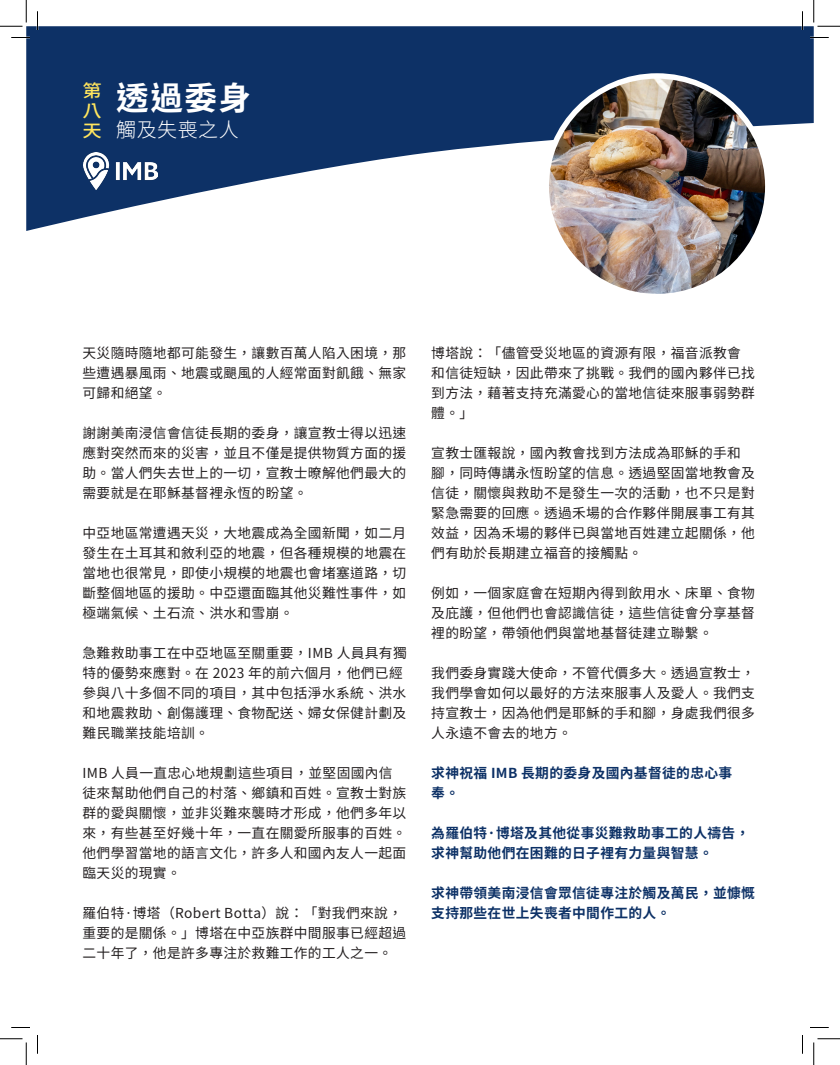
<style>
.page{position:relative;width:840px;height:1065px;background:#fff}
.page>*{position:absolute;margin:0;border:0;box-sizing:border-box;transform-origin:0 0}
.t1{font:700 32.5px "Noto Sans CJ Ktc";color:#fff}
.t2{font:300 20px "Noto Sans CJ Ktc";letter-spacing:.025em;color:#fff}
.t3{font:500 17.38px/20px "Noto Sans CJ Ktc";color:#ffe55e;scale:1.11 1}
.t4{font:13.75px/20px "Noto Sans CJ Ktc";letter-spacing:.025em;color:#231f20;text-align:justify}
.t5{font:700 13.75px/20px "Noto Sans CJ Ktc";letter-spacing:.025em;color:#0d3166}
</style>
<div class="page">
<svg style="left:26px;top:26px;width:788px;height:205px;fill:#0d3166"></svg>
<img style="left:83px;top:152px;width:75px;height:38px">
<img style="left:546px;top:76px;width:222px;height:217px">
<div style="left:544px;top:73px;width:227px;height:226px;border:5px solid #fff;border-radius:50%"></div>
<svg style="left:11px;top:37px;width:19px;height:1px"></svg>
<svg style="left:810px;top:37px;width:19px;height:1px"></svg>
<svg style="left:11px;top:1027px;width:19px;height:1px"></svg>
<svg style="left:810px;top:1027px;width:19px;height:1px"></svg>
<svg style="left:37px;top:11px;width:1px;height:19px"></svg>
<svg style="left:37px;top:1035px;width:1px;height:19px"></svg>
<svg style="left:802px;top:11px;width:1px;height:19px"></svg>
<svg style="left:802px;top:1035px;width:1px;height:19px"></svg>
<svg style="left:0;top:0;width:27px;height:27px"></svg>
<svg style="left:0;top:1039px;width:27px;height:26px"></svg>
<svg style="left:814px;top:0;width:26px;height:27px"></svg>
<svg style="left:814px;top:1039px;width:26px;height:26px"></svg>
<p class="t3" style="left:82px;top:81px;width:19px">第八</p>
<p class="t1" style="left:116px;top:80px;width:136px">透過委身</p>
<p class="t3" style="left:82px;top:121px;width:19px">天</p>
<p class="t2" style="left:116px;top:118px;width:124px">觸及失喪之人</p>
<p class="t4" style="left:82px;top:343px;width:325px">天災隨時隨地都可能發生，讓數百萬人陷入困境，那些遭遇暴風雨、地震或颶風的人經常面對飢餓、無家可歸和絕望。</p>
<p class="t4" style="left:82px;top:423px;width:325px">謝謝美南浸信會信徒長期的委身，讓宣教士得以迅速應對突然而來的災害，並且不僅是提供物質方面的援助。當人們失去世上的一切，宣教士暸解他們最大的需要就是在耶穌基督裡永恆的盼望。</p>
<p class="t4" style="left:82px;top:523px;width:325px">中亞地區常遭遇天災，大地震成為全國新聞，如二月發生在土耳其和敘利亞的地震，但各種規模的地震在當地也很常見，即使小規模的地震也會堵塞道路，切斷整個地區的援助。中亞還面臨其他災難性事件，如極端氣候、土石流、洪水和雪崩。</p>
<p class="t4" style="left:82px;top:643px;width:326px;text-align:left">急難救助事工在中亞地區至關重要，IMB 人員具有獨特的優勢來應對。在 2023 年的前六個月，他們已經參與八十多個不同的項目，其中包括淨水系統、洪水和地震救助、創傷護理、食物配送、婦女保健計劃及難民職業技能培訓。</p>
<p class="t4" style="left:82px;top:763px;width:325px;text-align:left">IMB 人員一直忠心地規劃這些項目，並堅固國內信徒來幫助他們自己的村落、鄉鎮和百姓。宣教士對族群的愛與關懷，並非災難來襲時才形成，他們多年以來，有些甚至好幾十年，一直在關愛所服事的百姓。他們學習當地的語言文化，許多人和國內友人一起面臨天災的現實。</p>
<p class="t4" style="left:82px;top:903px;width:325px;text-align:left">羅伯特·博塔（Robert Botta）說：「對我們來說，重要的是關係。」博塔在中亞族群中間服事已經超過二十年了，他是許多專注於救難工作的工人之一。</p>
<p class="t4" style="left:431px;top:343px;width:325px;text-align:left">博塔說：「儘管受災地區的資源有限，福音派教會和信徒短缺，因此帶來了挑戰。我們的國內夥伴已找到方法，藉著支持充滿愛心的當地信徒來服事弱勢群體。」</p>
<p class="t4" style="left:431px;top:443px;width:325px;text-align:left">宣教士匯報說，國內教會找到方法成為耶穌的手和腳，同時傳講永恆盼望的信息。透過堅固當地教會及信徒，關懷與救助不是發生一次的活動，也不只是對緊急需要的回應。透過禾場的合作夥伴開展事工有其效益，因為禾場的夥伴已與當地百姓建立起關係，他們有助於長期建立福音的接觸點。</p>
<p class="t4" style="left:431px;top:583px;width:325px">例如，一個家庭會在短期內得到飲用水、床單、食物及庇護，但他們也會認識信徒，這些信徒會分享基督裡的盼望，帶領他們與當地基督徒建立聯繫。</p>
<p class="t4" style="left:431px;top:663px;width:325px">我們委身實踐大使命，不管代價多大。透過宣教士，我們學會如何以最好的方法來服事人及愛人。我們支持宣教士，因為他們是耶穌的手和腳，身處我們很多人永遠不會去的地方。</p>
<p class="t5" style="left:431px;top:763px;width:303px">求神祝福 IMB 長期的委身及國內基督徒的忠心事奉。</p>
<p class="t5" style="left:431px;top:823px;width:320px">為羅伯特·博塔及其他從事災難救助事工的人禱告，求神幫助他們在困難的日子裡有力量與智慧。</p>
<p class="t5" style="left:431px;top:883px;width:325px">求神帶領美南浸信會眾信徒專注於觸及萬民，並慷慨支持那些在世上失喪者中間作工的人。</p>
</div>
